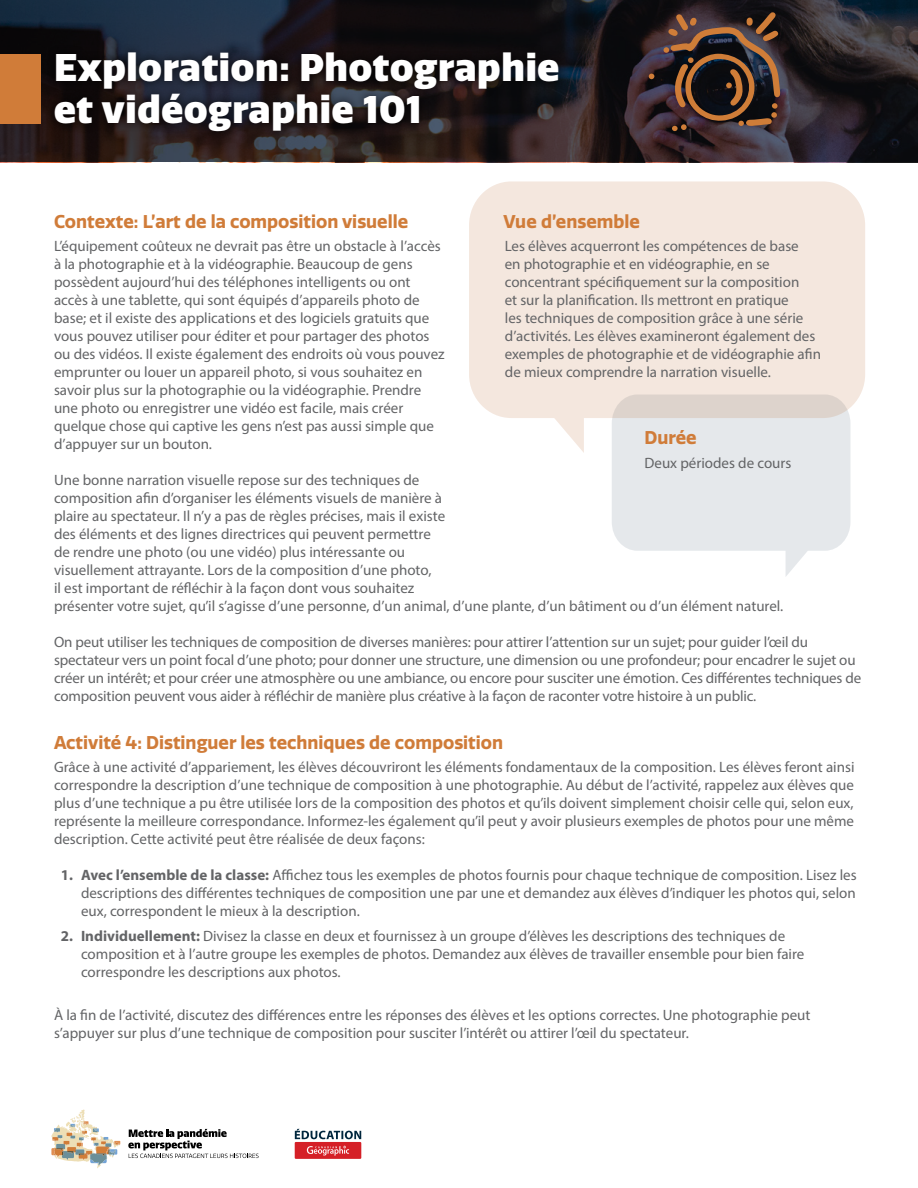
<style>
.page{position:relative;width:918px;height:1188px;background:#fff}
.page>*{position:absolute;margin:0;border:0;box-sizing:border-box;transform-origin:0 0}
.t1{font:900 37.5px/42px "Quatro";letter-spacing:.02em;color:#fff}
.t2{font:700 18px "Quatro";color:#d07c39}
.t3{font:15px/18px "Myriad Pro";color:#636466}
.s1{font-weight:700}
</style>
<div class="page">
<div style="left:295px;top:1142px;width:66px;height:17px;background:#d52027"></div>
<svg style="left:307px;top:1145px;width:42px;height:11px"></svg>
<svg style="left:295px;top:1129px;width:66px;height:10px"></svg>
<svg style="left:128px;top:1129px;width:131px;height:29px"></svg>
<svg style="left:51px;top:1110px;width:69px;height:58px"></svg>
<svg style="left:0;top:0;width:918px;height:162px;background:#232026"></svg>
<div style="left:45px;top:43px;width:524px;height:98px;background:#000;opacity:.75"></div>
<div style="left:0;top:54px;width:41px;height:70px;background:#d07c39"></div>
<svg style="left:649px;top:74px;width:5px;height:5px"></svg>
<svg style="left:663px;top:12px;width:117px;height:119px;background:#4b342b"></svg>
<svg style="left:612px;top:410px;width:238px;height:166px"></svg>
<div style="left:469px;top:181px;width:396px;height:237px;background:#f4e7de;border-radius:43px"></div>
<svg style="left:554px;top:418px;width:30px;height:35px"></svg>
<h1 class="t1" style="left:54px;top:47px;width:507px">Exploration: Photographie et vidéographie 101</h1>
<p class="t2" style="left:54px;top:211px;width:356px">Contexte: L’art de la composition visuelle</p>
<p class="t3" style="left:54px;top:237px;width:392px">L’équipement coûteux ne devrait pas être un obstacle à l’accès à la photographie et à la vidéographie. Beaucoup de gens possèdent aujourd’hui des téléphones intelligents ou ont accès à une tablette, qui sont équipés d’appareils photo de base; et il existe des applications et des logiciels gratuits que vous pouvez utiliser pour éditer et pour partager des photos ou des vidéos. Il existe également des endroits où vous pouvez emprunter ou louer un appareil photo, si vous souhaitez en savoir plus sur la photographie ou la vidéographie. Prendre une photo ou enregistrer une vidéo est facile, mais créer quelque chose qui captive les gens n’est pas aussi simple que d’appuyer sur un bouton.</p>
<p class="t3" style="left:54px;top:471px;width:731px">Une bonne narration visuelle repose sur des techniques de<br>composition afin d’organiser les éléments visuels de manière à<br>plaire au spectateur. Il n’y a pas de règles précises, mais il existe<br>des éléments et des lignes directrices qui peuvent permettre<br>de rendre une photo (ou une vidéo) plus intéressante ou<br>visuellement attrayante. Lors de la composition d’une photo,<br>il est important de réfléchir à la façon dont vous souhaitez<br>présenter votre sujet, qu’il s’agisse d’une personne, d’un animal, d’une plante, d’un bâtiment ou d’un élément naturel.</p>
<p class="t3" style="left:54px;top:633px;width:809px">On peut utiliser les techniques de composition de diverses manières: pour attirer l’attention sur un sujet; pour guider l’œil du spectateur vers un point focal d’une photo; pour donner une structure, une dimension ou une profondeur; pour encadrer le sujet ou créer un intérêt; et pour créer une atmosphère ou une ambiance, ou encore pour susciter une émotion. Ces différentes techniques de composition peuvent vous aider à réfléchir de manière plus créative à la façon de raconter votre histoire à un public.</p>
<p class="t2" style="left:54px;top:732px;width:451px">Activité 4: Distinguer les techniques de composition</p>
<p class="t3" style="left:54px;top:758px;width:802px;text-align:justify">Grâce à une activité d’appariement, les élèves découvriront les éléments fondamentaux de la composition. Les élèves feront ainsi correspondre la description d’une technique de composition à une photographie. Au début de l’activité, rappelez aux élèves que plus d’une technique a pu être utilisée lors de la composition des photos et qu’ils doivent simplement choisir celle qui, selon eux, représente la meilleure correspondance. Informez-les également qu’il peut y avoir plusieurs exemples de photos pour une même description. Cette activité peut être réalisée de deux façons:</p>
<p class="t3" style="left:81px;top:866px;width:777px;text-align:justify;text-indent:-20px"><span class="s1">1. Avec l’ensemble de la classe:</span> Affichez tous les exemples de photos fournis pour chaque technique de composition. Lisez les descriptions des différentes techniques de composition une par une et demandez aux élèves d’indiquer les photos qui, selon eux, correspondent le mieux à la description.</p>
<p class="t3" style="left:81px;top:927px;width:725px;text-indent:-20px"><span class="s1">2. Individuellement:</span> Divisez la classe en deux et fournissez à un groupe d’élèves les descriptions des techniques de composition et à l’autre groupe les exemples de photos. Demandez aux élèves de travailler ensemble pour bien faire correspondre les descriptions aux photos.</p>
<p class="t3" style="left:54px;top:1006px;width:758px">À la fin de l’activité, discutez des différences entre les réponses des élèves et les options correctes. Une photographie peut s’appuyer sur plus d’une technique de composition pour susciter l’intérêt ou attirer l’œil du spectateur.</p>
<p class="t2" style="left:504px;top:211px;width:138px">Vue d’ensemble</p>
<p class="t3" style="left:505px;top:237px;width:318px">Les élèves acquerront les compétences de base<br>en photographie et en vidéographie, en se concentrant spécifiquement sur la composition<br>et sur la planification. Ils mettront en pratique<br>les techniques de composition grâce à une série d’activités. Les élèves examineront également des exemples de photographie et de vidéographie afin de mieux comprendre la narration visuelle.</p>
<p class="t2" style="left:644px;top:427px;width:54px">Durée</p>
<p class="t3" style="left:644px;top:453px;width:148px">Deux périodes de cours</p>
</div>
